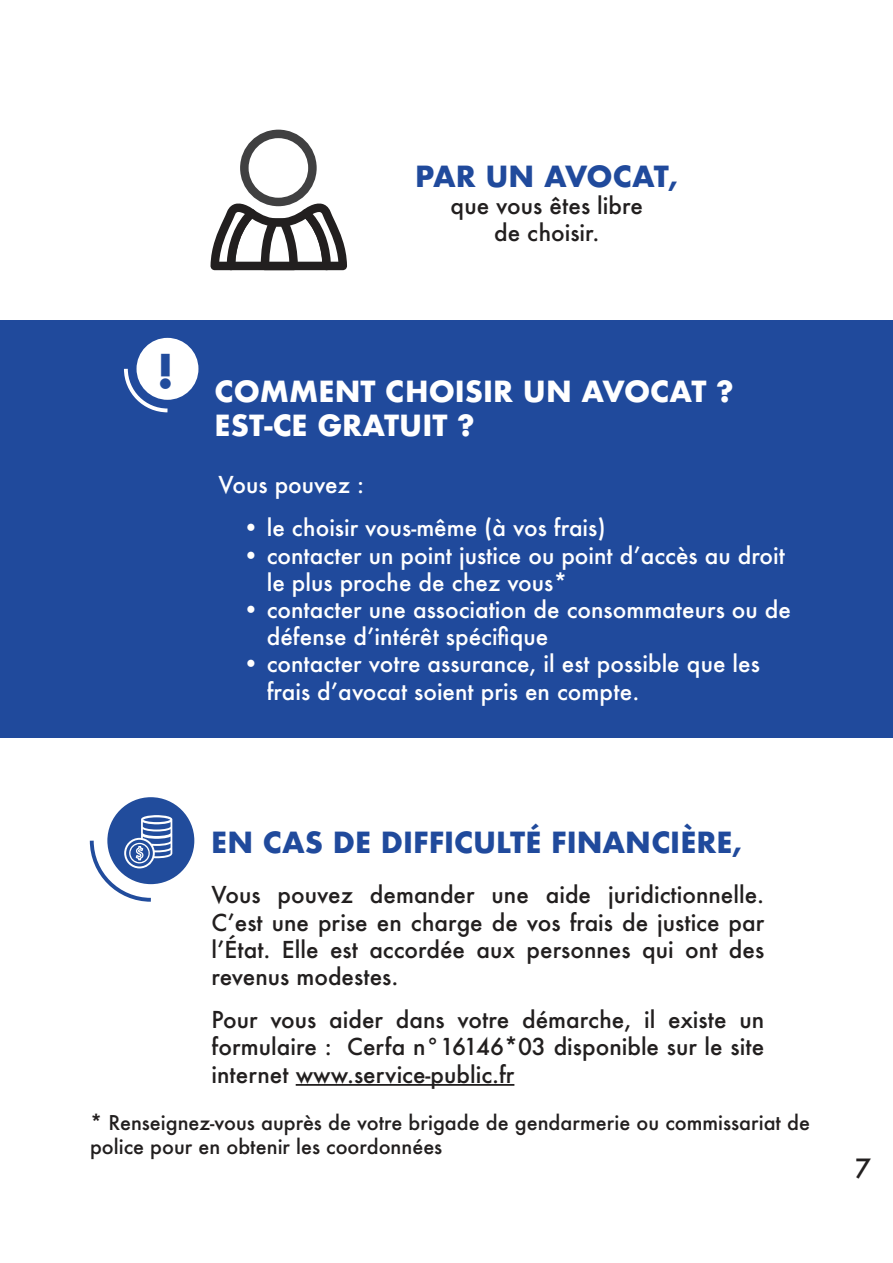
<style>
.page{position:relative;width:893px;height:1263px;background:#fff}
.page>*{position:absolute;margin:0;border:0;box-sizing:border-box;transform-origin:0 0}
.t1{font:700 45.3px "Futura";color:#214c9c}
.t2{font:700 28.35px "Futura";color:#204a9c}
.t3{font:700 28.35px/34px "Futura";color:#fff}
.t4{font:500 25.8px "Futura";color:#221f1f}
.t5{font:500 22.65px/27.2px "Futura";color:#221f1f;text-align:justify}
.t6{font:500 22.65px/43.2px "Futura";color:#fff}
.t7{font:500 19.8px/23.9px "Futura";color:#221f1f}
</style>
<div class="page">
<div style="left:0;top:320px;width:893px;height:418px;background:#204a9c"></div>
<div style="left:137px;top:338px;width:61px;height:62px;background:#fff;border-radius:50%"></div>
<svg style="left:124px;top:365px;width:47px;height:48px"></svg>
<div style="left:107px;top:797px;width:87px;height:87px;background:#214c9c;border-radius:50%"></div>
<hr style="left:296px;top:1084px;width:218px;height:2px;background:#221f1f">
<svg style="left:89px;top:815px;width:83px;height:87px"></svg>
<svg style="left:210px;top:130px;width:137px;height:140px"></svg>
<h1 class="t1" style="left:157px;top:340px;width:19px">!</h1>
<p class="t2" style="left:415px;top:157px;width:265px">PAR UN AVOCAT,</p>
<p class="t5" style="left:451px;top:192px;width:194px;text-align:center">que vous êtes libre de choisir.</p>
<p class="t3" style="left:215px;top:373px;width:521px">COMMENT CHOISIR UN AVOCAT ?<br>EST-CE GRATUIT ?</p>
<p class="t6" style="left:243px;top:463px;width:365px;text-indent:-24px">Vous pouvez :<br>ï le choisir vous-même (à vos frais)</p>
<p class="t6" style="left:243px;top:534px;width:544px">ï contacter un point justice ou point dʼaccès au droit</p>
<p class="t6" style="left:267px;top:560px;width:302px">le plus proche de chez vous*</p>
<p class="t6" style="left:243px;top:588px;width:550px">ï contacter une association de consommateurs ou de</p>
<p class="t6" style="left:267px;top:615px;width:283px">défense dʼintérêt spécifique</p>
<p class="t6" style="left:243px;top:643px;width:519px">ï contacter votre assurance, il est possible que les</p>
<p class="t6" style="left:267px;top:669px;width:374px">frais dʼavocat soient pris en compte.</p>
<p class="t2" style="left:211px;top:823px;width:533px">EN CAS DE DIFFICULT… FINANCI»RE,</p>
<p class="t5" style="left:212px;top:881px;width:554px">Vous pouvez demander une aide juridictionnelle.<br>Cʼest une prise en charge de vos frais de justice par lʼÉtat. Elle est accordée aux personnes qui ont des revenus modestes.</p>
<p class="t5" style="left:212px;top:1006px;width:554px">Pour vous aider dans votre démarche, il existe un formulaire : Cerfa n°16146*03 disponible sur le site internet www.service-public.fr</p>
<p class="t7" style="left:90px;top:1110px;width:721px">* Renseignez-vous auprès de votre brigade de gendarmerie ou commissariat de police pour en obtenir les coordonnées</p>
<p class="t4" style="left:855px;top:1154px;width:17px">7</p>
</div>
